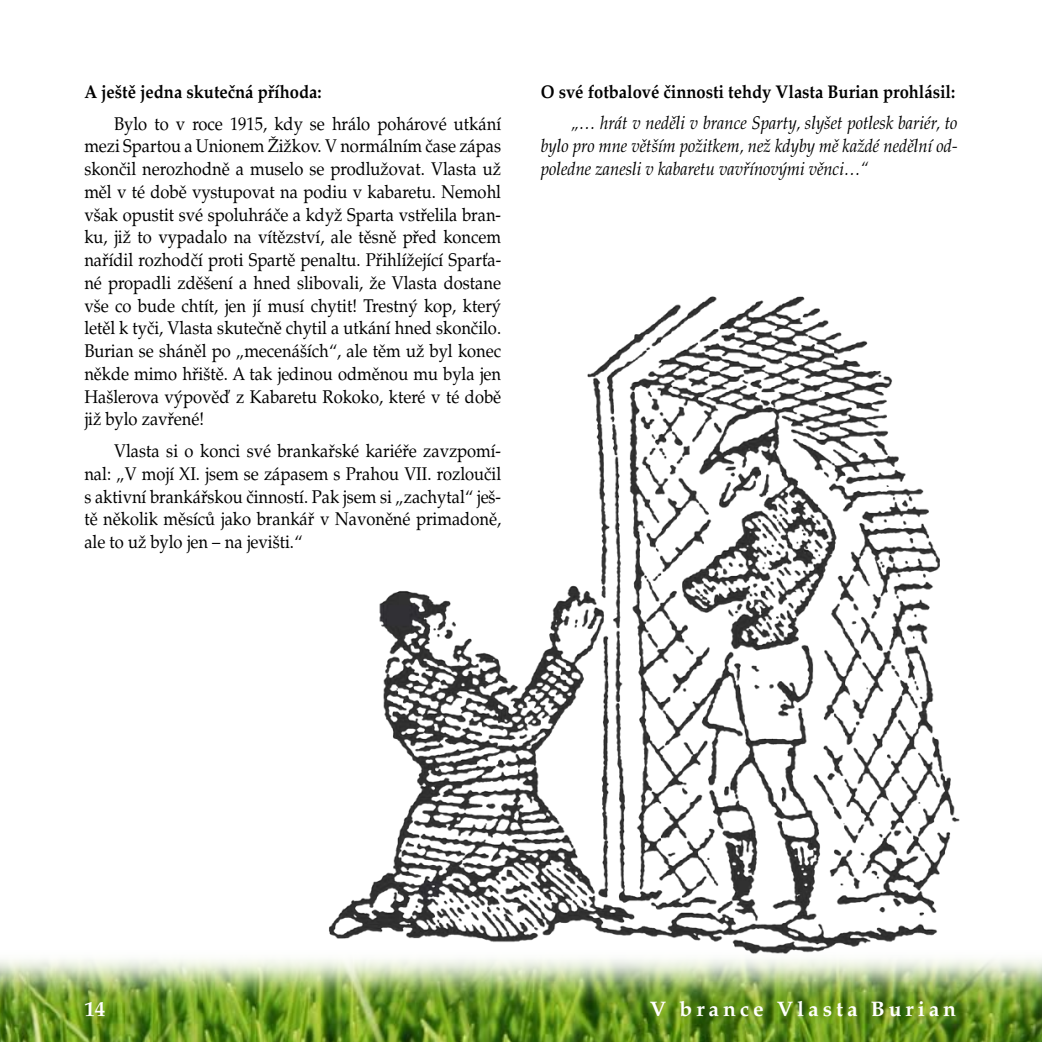
<style>
.page{position:relative;width:1042px;height:1042px;background:#fff}
.page>*{position:absolute;margin:0;border:0;box-sizing:border-box;transform-origin:0 0}
.t1{font:700 21px "Palatino CE";letter-spacing:.19em;color:#fff}
.t2{font:18.38px/22.8px "Palatino CE";color:#000;text-align:justify;scale:.9 1}
.t3{font:italic 18.38px/22.8px "Palatino CE";color:#000;text-align:justify;scale:.9 1}
.t4{font:700 18.38px "Palatino CE";color:#000;scale:.9 1}
</style>
<div class="page">
<img style="left:0;top:959px;width:1042px;height:83px">
<img style="left:315px;top:296px;width:651px;height:669px">
<p class="t4" style="left:84px;top:81px;width:265px">A ještě jedna skutečná příhoda:</p>
<p class="t2" style="left:84px;top:112px;width:465px;text-indent:30px">Bylo to v roce 1915, kdy se hrálo pohárové utkání mezi Spartou a Unionem Žižkov. V normálním čase zápas skončil nerozhodně a muselo se prodlužovat. Vlasta už měl v té době vystupovat na podiu v kabaretu. Nemohl však opustit své spoluhráče a když Sparta vstřelila bran&shy;ku, již to vypadalo na vítězství, ale těsně před koncem nařídil rozhodčí proti Spartě penaltu. Přihlížející Sparťa&shy;né propadli zděšení a hned slibovali, že Vlasta dostane vše co bude chtít, jen jí musí chytit! Trestný kop, který letěl k tyči, Vlasta skutečně chytil a utkání hned skončilo.<br>Burian se sháněl po „mecenáších“, ale těm už byl konec někde mimo hřiště. A tak jedinou odměnou mu byla jen Hašlerova výpověď z Kabaretu Rokoko, které v té době již bylo zavřené!</p>
<p class="t2" style="left:84px;top:440px;width:464px;text-indent:30px">Vlasta si o konci své brankařské kariéře zavzpomí&shy;nal: „V mojí XI. jsem se zápasem s Prahou VII. rozloučil s -aktivní brankářskou činností. Pak jsem si „zachytal“ ješ&shy;tě několik měsíců jako brankář v Navoněné primadoně, ale to už bylo jen – na jevišti.“</p>
<p class="t4" style="left:541px;top:81px;width:462px">O své fotbalové činnosti tehdy Vlasta Burian prohlásil:</p>
<p class="t3" style="left:541px;top:112px;width:465px;text-indent:30px">„… hrát v neděli v brance Sparty, slyšet potlesk bariér, to bylo pro mne větším požitkem, než kdyby mě každé nedělní od&shy;poledne zanesli v kabaretu vavřínovými věnci…“</p>
<p class="t1" style="left:84px;top:997px;width:22px">14</p>
<p class="t1" style="left:650px;top:997px;width:308px">V brance Vlasta Burian</p>
</div>
